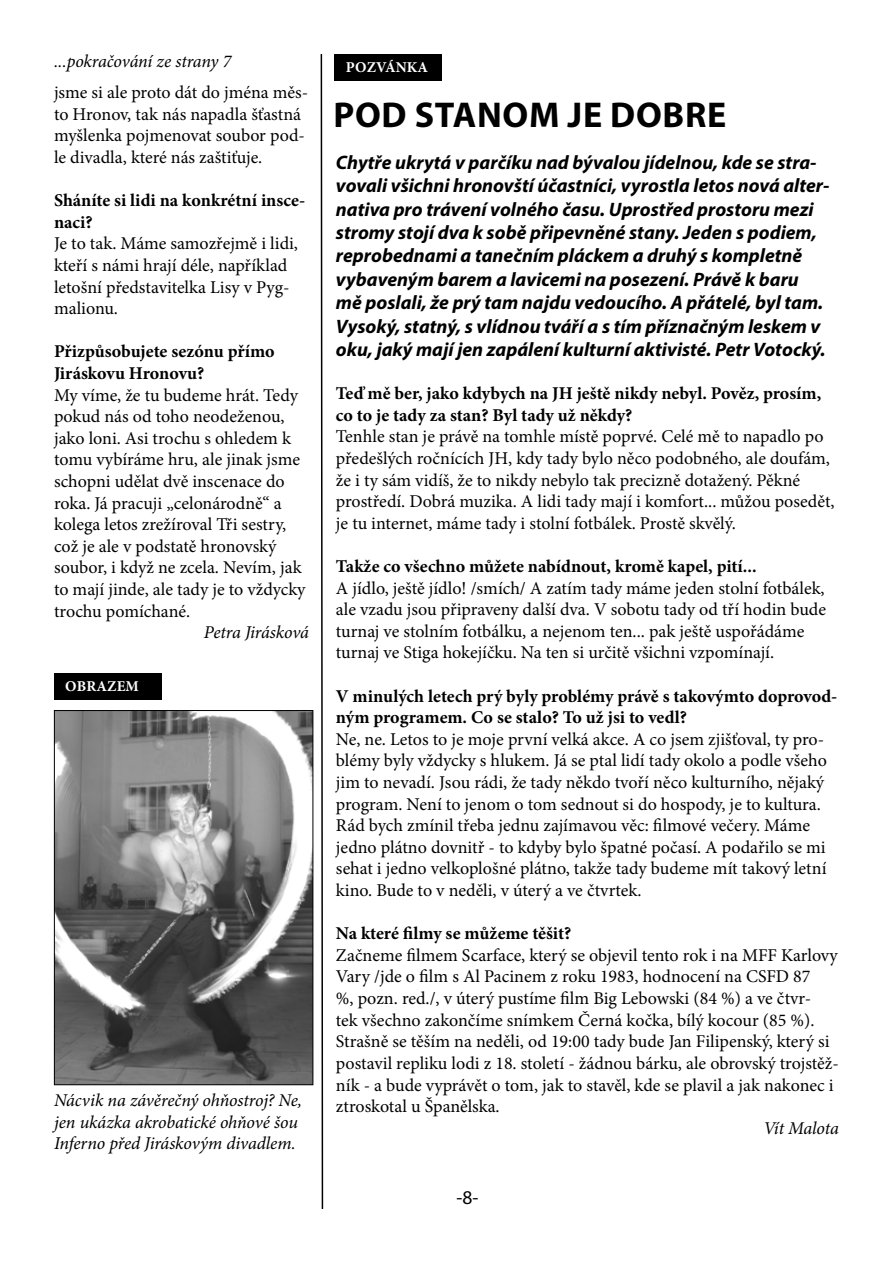
<style>
.page{position:relative;width:893px;height:1263px;background:#fff}
.page>*{position:absolute;margin:0;border:0;box-sizing:border-box;transform-origin:0 0}
.t1{font:700 36px "Myriad Pro";color:#000}
.t2{font:italic 700 19.5px/23.4px "Myriad Pro";color:#000}
.t3{font:19.5px "Myriad Pro";color:#000}
.t4{font:18px/21.6px "Minion Pro";color:#000}
.t5{font:700 18px/21.6px "Minion Pro";color:#000}
.t6{font:italic 18px/21.6px "Minion Pro";letter-spacing:-.01em;color:#000}
.t7{font:700 15px "Minion Pro";letter-spacing:.01em;color:#fff}
</style>
<div class="page">
<div style="left:335px;top:54px;width:107px;height:27px;background:#000"></div>
<svg style="left:320px;top:54px;width:4px;height:1155px"></svg>
<img style="left:56px;top:712px;width:255px;height:371px">
<div style="left:54px;top:710px;width:259px;height:375px;border:1px solid #000"></div>
<div style="left:54px;top:673px;width:108px;height:27px;background:#000"></div>
<p class="t6" style="left:54px;top:51px;width:179px">...pokračování ze strany 7</p>
<p class="t4" style="left:54px;top:82px;width:256px">jsme si ale proto dát do jména měs&shy;to Hronov, tak nás napadla šťastná myšlenka pojmenovat soubor pod&shy;le divadla, které nás zaštiťuje.</p>
<p class="t5" style="left:54px;top:189px;width:253px">Sháníte si lidi na konkrétní insce&shy;naci?</p>
<p class="t4" style="left:54px;top:233px;width:245px">Je to tak. Máme samozřejmě i lidi, kteří s námi hrají déle, například letošní představitelka Lisy v Pyg&shy;malionu.</p>
<p class="t5" style="left:54px;top:341px;width:222px">Přizpůsobujete sezónu přímo<br>Jiráskovu Hronovu?</p>
<p class="t4" style="left:54px;top:384px;width:253px">My víme, že tu budeme hrát. Tedy pokud nás od toho neodeženou, jako loni. Asi trochu s ohledem k tomu vybíráme hru, ale jinak jsme schopni udělat dvě inscenace do roka. Já pracuji „celonárodně“ a kolega letos zrežíroval Tři sestry, což je ale v podstatě hronovský soubor, i když ne zcela. Nevím, jak to mají jinde, ale tady je to vždycky trochu pomíchané.</p>
<p class="t6" style="left:204px;top:622px;width:107px">Petra Jirásková</p>
<p class="t7" style="left:65px;top:675px;width:74px">ob razem</p>
<p class="t6" style="left:54px;top:1089px;width:250px">Nácvik na závěrečný ohňostroj? Ne, jen ukázka akrobatické ohňové šou<br>Inferno před Jiráskovým divadlem.</p>
<p class="t7" style="left:346px;top:56px;width:62px">po zvánka</p>
<h1 class="t1" style="left:333px;top:91px;width:25px">POD</h1>
<h1 class="t1" style="left:415px;top:91px;width:90px">STANOM</h1>
<h1 class="t1" style="left:568px;top:91px;width:67px">JE DOBRE</h1>
<p class="t2" style="left:336px;top:150px;width:495px">Chytře ukrytá v parčíku nad bývalou jídelnou, kde se stra&shy;vovali všichni hronovští účastníci, vyrostla letos nová alter&shy;nativa pro trávení volného času. Uprostřed prostoru mezi stromy stojí dva k sobě připevněné stany. Jeden s podiem, reprobednami a tanečním pláckem a druhý s kompletně vybaveným barem a lavicemi na posezení. Právě k baru mě poslali, že prý tam najdu vedoucího. A přátelé, byl tam.<br>Vysoký, statný, s vlídnou tváří a s tím příznačným leskem v oku, jaký mají jen zapálení kulturní aktivisté. Petr Votocký.</p>
<p class="t5" style="left:336px;top:382px;width:487px">Teď mě ber, jako kdybych na JH ještě nikdy nebyl. Pověz, prosím, co to je tady za stan? Byl tady už někdy?</p>
<p class="t4" style="left:336px;top:426px;width:500px">Tenhle stan je právě na tomhle místě poprvé. Celé mě to napadlo po předešlých ročnících JH, kdy tady bylo něco podobného, ale doufám, že i ty sám vidíš, že to nikdy nebylo tak precizně dotažený. Pěkné prostředí. Dobrá muzika. A lidi tady mají i komfort... můžou posedět, je tu internet, máme tady i stolní fotbálek. Prostě skvělý.</p>
<p class="t5" style="left:336px;top:555px;width:422px">Takže co všechno můžete nabídnout, kromě kapel, pití...</p>
<p class="t4" style="left:336px;top:577px;width:492px">A jídlo, ještě jídlo! /smích/ A zatím tady máme jeden stolní fotbálek, ale vzadu jsou připraveny další dva. V sobotu tady od tří hodin bude turnaj ve stolním fotbálku, a nejenom ten... pak ještě uspořádáme turnaj ve Stiga hokejíčku. Na ten si určitě všichni vzpomínají.</p>
<p class="t5" style="left:336px;top:685px;width:503px">V minulých letech prý byly problémy právě s takovýmto doprovod&shy;ným programem. Co se stalo? To už jsi to vedl?</p>
<p class="t4" style="left:336px;top:728px;width:492px">Ne, ne. Letos to je moje první velká akce. A co jsem zjišťoval, ty pro&shy;blémy byly vždycky s hlukem. Já se ptal lidí tady okolo a podle všeho jim to nevadí. Jsou rádi, že tady někdo tvoří něco kulturního, nějaký program. Není to jenom o tom sednout si do hospody, je to kultura.<br>Rád bych zmínil třeba jednu zajímavou věc: filmové večery. Máme jedno plátno dovnitř - to kdyby bylo špatné počasí. A podařilo se mi sehat i jedno velkoplošné plátno, takže tady budeme mít takový letní kino. Bude to v neděli, v úterý a ve čtvrtek.</p>
<p class="t5" style="left:336px;top:922px;width:237px">Na které filmy se můžeme těšit?</p>
<p class="t4" style="left:336px;top:944px;width:504px">Začneme filmem Scarface, který se objevil tento rok i na MFF Karlovy Vary /jde o film s Al Pacinem z roku 1983, hodnocení na CSFD 87<br>%, pozn. red./, v úterý pustíme film Big Lebowski (84 %) a ve čtvr-<br>tek všechno zakončíme snímkem Černá kočka, bílý kocour (85 %).<br>Strašně se těším na neděli, od 19:00 tady bude Jan Filipenský, který si postavil repliku lodi z 18. století - žádnou bárku, ale obrovský trojstěž&shy;ník - a bude vyprávět o tom, jak to stavěl, kde se plavil a jak nakonec i ztroskotal u Španělska.</p>
<p class="t6" style="left:763px;top:1117px;width:77px">Vít Malota</p>
<p class="t3" style="left:456px;top:1186px;width:23px">-8-</p>
</div>
